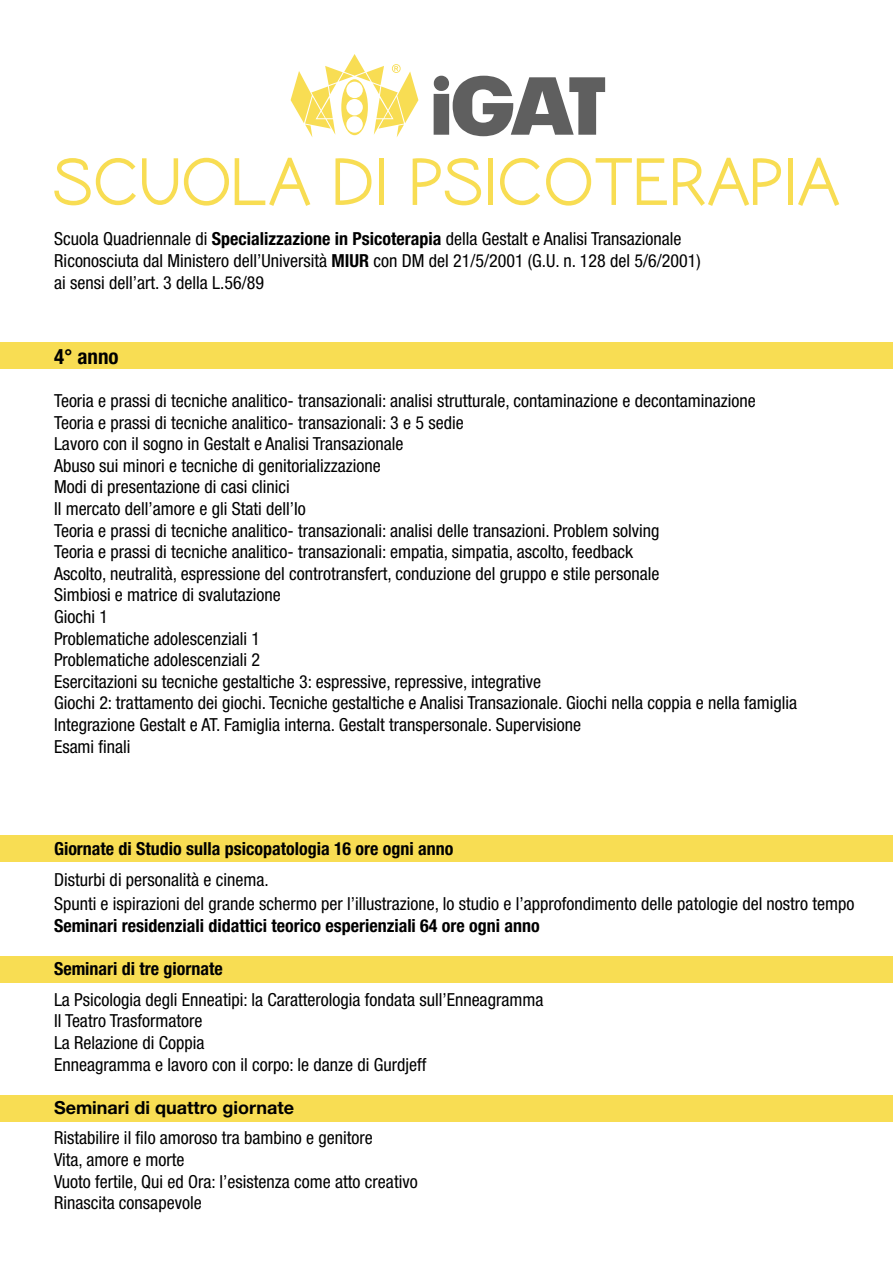
<style>
.page{position:relative;width:893px;height:1263px;background:#fff}
.page>*{position:absolute;margin:0;border:0;box-sizing:border-box;transform-origin:0 0}
.t1{font:700 62.25px "Coamei";color:#f8dd53}
.t2{font:700 condensed 21px "Helvetica Neue LT Std";color:#000}
.t3{font:condensed 18px/21.6px "Helvetica Neue LT Std";color:#000}
.t4{font:700 condensed 18px "Helvetica Neue LT Std";color:#000}
.t5{font:700 18px "Helvetica Neue LT Std";color:#000}
.s1{font-weight:700}
</style>
<div class="page">
<div style="left:0;top:343px;width:893px;height:26px;background:#f8dd53"></div>
<div style="left:0;top:836px;width:893px;height:26px;background:#f8dd53"></div>
<div style="left:0;top:956px;width:893px;height:26px;background:#f8dd53"></div>
<div style="left:0;top:1095px;width:893px;height:26px;background:#f8dd53"></div>
<svg style="left:291px;top:54px;width:127px;height:83px"></svg>
<svg style="left:434px;top:76px;width:171px;height:60px"></svg>
<h1 class="t1" style="left:53px;top:149px;width:789px">SCUOLA DI PSICOTERAPIA</h1>
<p class="t3" style="left:54px;top:228px;width:648px">Scuola Quadriennale di <span class="s1">Specializzazione in Psicoterapia</span> della Gestalt e Analisi Transazionale<br>Riconosciuta dal Ministero dell’Università <span class="s1">MIUR</span> con DM del 21/5/2001 (G.U. n. 128 del 5/6/2001) ai sensi dell’art. 3 della L.56/89</p>
<p class="t2" style="left:54px;top:343px;width:66px">4° anno</p>
<p class="t3" style="left:54px;top:390px;width:745px">Teoria e prassi di tecniche analitico- transazionali: analisi strutturale, contaminazione e decontaminazione Teoria e prassi di tecniche analitico- transazionali: 3 e 5 sedie<br>Lavoro con il sogno in Gestalt e Analisi Transazionale<br>Abuso sui minori e tecniche di genitorializzazione<br>Modi di presentazione di casi clinici<br>Il mercato dell’amore e gli Stati dell’Io<br>Teoria e prassi di tecniche analitico- transazionali: analisi delle transazioni. Problem solving<br>Teoria e prassi di tecniche analitico- transazionali: empatia, simpatia, ascolto, feedback<br>Ascolto, neutralità, espressione del controtransfert, conduzione del gruppo e stile personale<br>Simbiosi e matrice di svalutazione<br>Giochi 1<br>Problematiche adolescenziali 1<br>Problematiche adolescenziali 2<br>Esercitazioni su tecniche gestaltiche 3: espressive, repressive, integrative<br>Giochi 2: trattamento dei giochi. Tecniche gestaltiche e Analisi Transazionale. Giochi nella coppia e nella famiglia Integrazione Gestalt e AT. Famiglia interna. Gestalt transpersonale. Supervisione<br>Esami finali</p>
<p class="t4" style="left:54px;top:838px;width:401px">Giornate di Studio sulla psicopatologia 16 ore ogni anno</p>
<p class="t3" style="left:54px;top:867px;width:802px;line-height:24.6px">Disturbi di personalità e cinema.<br>Spunti e ispirazioni del grande schermo per l’illustrazione, lo studio e l’approfondimento delle patologie del nostro tempo</p>
<p class="t4" style="left:54px;top:915px;width:487px">Seminari residenziali didattici teorico esperienziali 64 ore ogni anno</p>
<p class="t4" style="left:54px;top:958px;width:170px">Seminari di tre giornate</p>
<p class="t3" style="left:54px;top:988px;width:491px">La Psicologia degli Enneatipi: la Caratterologia fondata sull’Enneagramma Il Teatro Trasformatore<br>La Relazione di Coppia<br>Enneagramma e lavoro con il corpo: le danze di Gurdjeff</p>
<p class="t5" style="left:54px;top:1096px;width:242px">Seminari di quattro giornate</p>
<p class="t3" style="left:54px;top:1127px;width:365px">Ristabilire il filo amoroso tra bambino e genitore<br>Vita, amore e morte<br>Vuoto fertile, Qui ed Ora: l’esistenza come atto creativo Rinascita consapevole</p>
</div>
